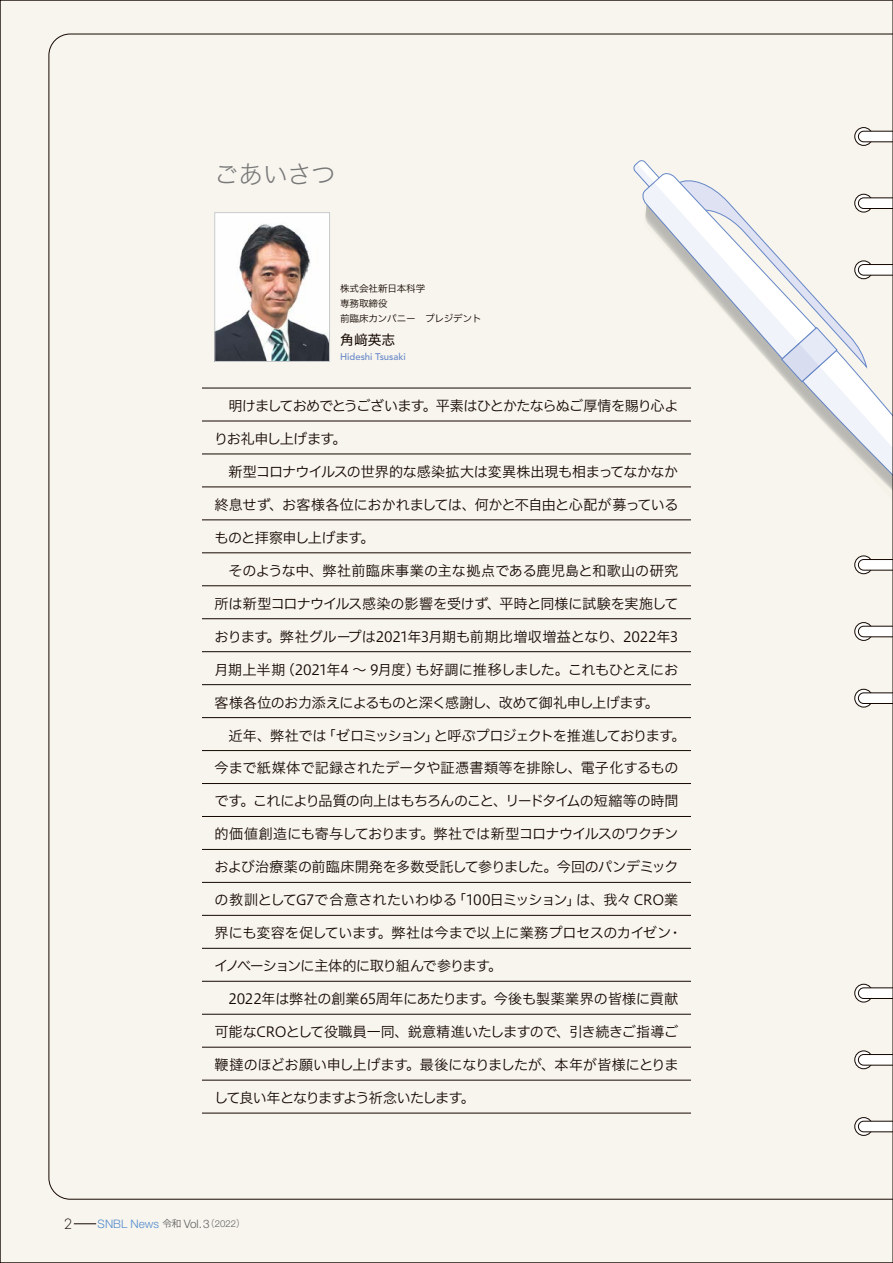
<style>
.page{position:relative;width:893px;height:1263px;background:#f7f5ee}
.page>*{position:absolute;margin:0;border:0;box-sizing:border-box;transform-origin:0 0}
.t1{font:25.5px "Hira Kaku Std N W2";letter-spacing:-.05em;color:#787878}
.t2{font:14.1px "Hiragino UD Sans F Std N W3";letter-spacing:-.025em;color:#140700}
.t3{font:14.1px "Hiragino UD Sans F Std N W3";letter-spacing:-.055em;color:#140700}
.t4{font:14.1px "Hiragino UD Sans F Std N W3";letter-spacing:.005em;color:#140700}
.t5{font:14.1px "Hiragino UD Sans F Std N W3";letter-spacing:-.05em;color:#140700}
.t6{font:14.1px "Hiragino UD Sans F Std N W3";color:#140700}
.t7{font:14.1px "Hiragino UD Sans F Std N W3";letter-spacing:-.075em;color:#140700}
.t8{font:14.1px "Hiragino UD Sans F Std N W3";letter-spacing:-.06em;color:#140700}
.t9{font:14.1px "Hiragino UD Sans F Std N W3";letter-spacing:-.045em;color:#140700}
.t10{font:13.8px "Hiragino UD Sans F Std N W4";color:#140700}
.t11{font:300 13.8px "Futura";color:#140700}
.t12{font:300 11.7px "Helvetica Neue";color:#548ccd}
.t13{font:9.6px/14.9px "Hiragino UD Sans F Std N W3";letter-spacing:-.01em;color:#140700}
.t14{font:500 9.6px "Avenir";color:#6687c7}
.s1{font-family:"Koz Go Pro";font-weight:400;font-size:9.6px;color:#616161}
.s2{color:#616161}
.s3{font-size:9.6px;color:#616161}
</style>
<div class="page">
<h1 class="t1" style="left:214px;top:155px;width:124px">ごあいさつ</h1>
<p class="t13" style="left:340px;top:281px;width:143px">株式会社新日本科学<br>専務取締役<br>前臨床カンパニー　プレジデント</p>
<p class="t10" style="left:340px;top:329px;width:57px">角﨑英志</p>
<p class="t14" style="left:340px;top:351px;width:67px">Hideshi Tsusaki</p>
<p class="t5" style="left:228px;top:395px;width:452px">明けましておめでとうございます。平素はひとかたならぬご厚情を賜り心よ</p>
<p class="t9" style="left:214px;top:428px;width:134px">りお礼申し上げます。</p>
<p class="t2" style="left:228px;top:461px;width:451px">新型コロナウイルスの世界的な感染拡大は変異株出現も相まってなかなか</p>
<p class="t2" style="left:215px;top:494px;width:465px">終息せず、お客様各位におかれましては、何かと不自由と心配が募っている</p>
<p class="t2" style="left:215px;top:527px;width:162px">ものと拝察申し上げます。</p>
<p class="t4" style="left:228px;top:560px;width:451px">そのような中、弊社前臨床事業の主な拠点である鹿児島と和歌山の研究</p>
<p class="t2" style="left:215px;top:593px;width:465px">所は新型コロナウイルス感染の影響を受けず、平時と同様に試験を実施して</p>
<p class="t2" style="left:215px;top:626px;width:465px">おります。弊社グループは2021年3月期も前期比増収増益となり、2022年3</p>
<p class="t2" style="left:215px;top:659px;width:465px">月期上半期（2021年4 ～ 9月度）も好調に推移しました。これもひとえにお</p>
<p class="t2" style="left:215px;top:692px;width:446px">客様各位のお力添えによるものと深く感謝し、改めて御礼申し上げます。</p>
<p class="t3" style="left:228px;top:724px;width:459px">近年、弊社では「ゼロミッション」と呼ぶプロジェクトを推進しております。</p>
<p class="t4" style="left:215px;top:757px;width:465px">今まで紙媒体で記録されたデータや証憑書類等を排除し、電子化するもの</p>
<p class="t3" style="left:215px;top:790px;width:465px">です。これにより品質の向上はもちろんのこと、リードタイムの短縮等の時間</p>
<p class="t2" style="left:215px;top:823px;width:465px">的価値創造にも寄与しております。弊社では新型コロナウイルスのワクチン</p>
<p class="t2" style="left:215px;top:856px;width:465px">および治療薬の前臨床開発を多数受託して参りました。今回のパンデミック</p>
<p class="t2" style="left:215px;top:889px;width:465px">の教訓としてG7で合意されたいわゆる「100日ミッション」は、我々 CRO業</p>
<p class="t6" style="left:215px;top:922px;width:469px">界にも変容を促しています。弊社は今まで以上に業務プロセスのカイゼン・</p>
<p class="t7" style="left:215px;top:955px;width:289px">イノベーションに主体的に取り組んで参ります。</p>
<p class="t2" style="left:228px;top:988px;width:451px">2022年は弊社の創業65周年にあたります。今後も製薬業界の皆様に貢献</p>
<p class="t2" style="left:215px;top:1021px;width:465px">可能なCROとして役職員一同、鋭意精進いたしますので、引き続きご指導ご</p>
<p class="t2" style="left:215px;top:1054px;width:465px">鞭撻のほどお願い申し上げます。最後になりましたが、本年が皆様にとりま</p>
<p class="t8" style="left:214px;top:1087px;width:262px">して良い年となりますよう祈念いたします。</p>
<p class="t11" style="left:64px;top:1215px;width:10px">2</p>
<p class="t12" style="left:98px;top:1216px;width:149px">SNBL News <span class="s1">令和</span> <span class="s2">Vol.3</span><span class="s1">（</span><span class="s3">2022</span><span class="s1">）</span></p>
</div>
